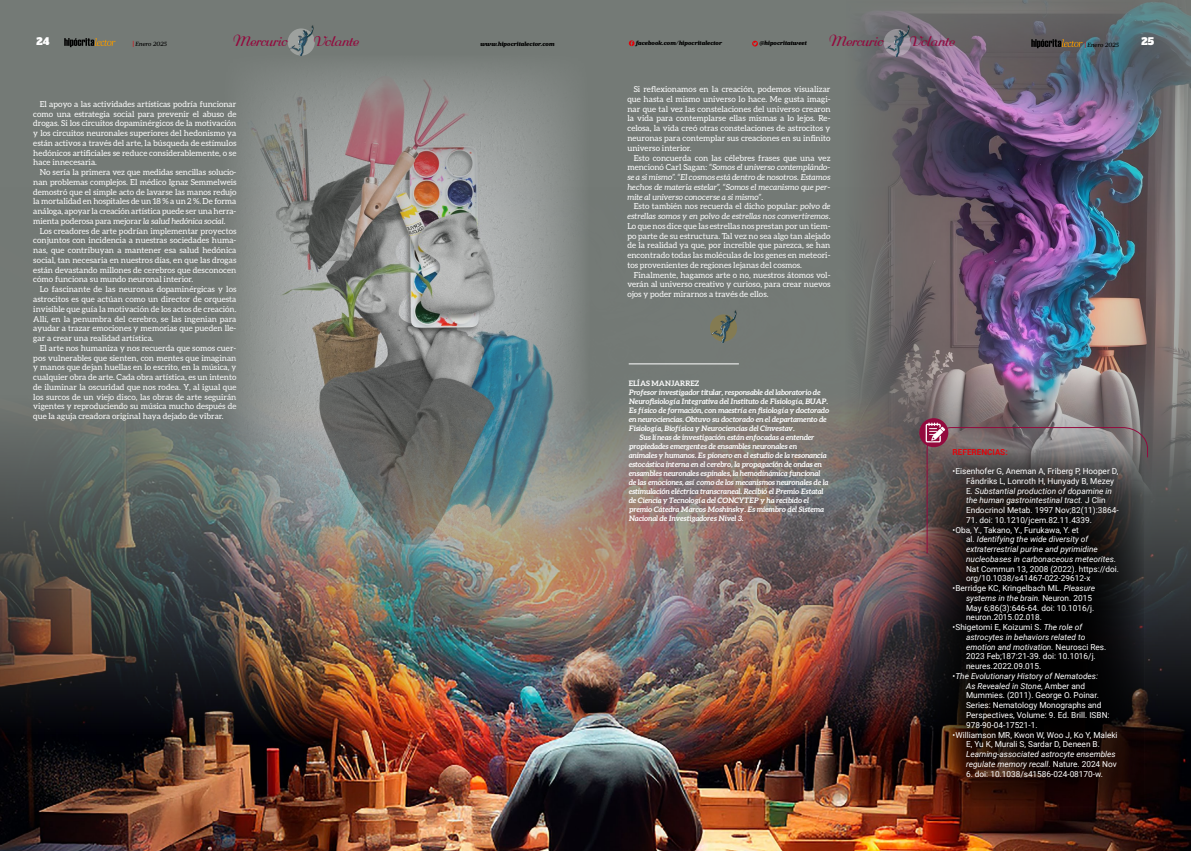
<style>
.page{position:relative;width:1191px;height:851px;background:#fff}
.page>*{position:absolute;margin:0;border:0;box-sizing:border-box;transform-origin:0 0}
.t1{font:15.23px "Rundkursiv";letter-spacing:-.03em;color:#930a3e}
.t2{font:9.75px "Alfa Slab One";color:#fff}
.t3{font:8.25px/9.8px "Aleo";color:#fff;text-align:justify}
.t4{font:8.25px/9.8px "Roboto";color:#fff}
.t5{font:italic 8.25px/9.8px "Aleo";color:#fff;text-align:justify}
.t6{font:italic 8.25px/9.8px "Roboto";color:#fff}
.t7{font:700 8.25px "Roboto";color:#e0040b}
.t8{font:italic 700 7.5px "Aleo";letter-spacing:-.02em;color:#fff}
.t9{font:700 7.5px "Aleo";color:#fff}
.t10{font:italic 900 6px "Prumo Banner";color:#000}
.t11{font:italic 500 6px "Prumo Banner";color:#000}
.s1{font-weight:900;font-style:normal;color:#e0040b}
.s2{font-style:italic}
.s3{font-style:normal}
</style>
<div class="page">
<div style="left:0;top:0;width:1191px;height:850px;background:#747a76"></div>
<img style="left:0;top:331px;width:1191px;height:519px">
<img style="left:222px;top:67px;width:368px;height:502px">
<img style="left:845px;top:0;width:346px;height:496px">
<svg style="left:920px;top:450px;width:223px;height:355px;background:#140b09"></svg>
<div style="left:918px;top:448px;width:227px;height:359px;border:1px solid #747a76"></div>
<img style="left:711px;top:310px;width:26px;height:32px">
<hr style="left:628px;top:363px;width:111px;height:1px;background:#fff">
<div style="left:919px;top:418px;width:29px;height:29px;background:#930a3e;border-radius:50%"></div>
<svg style="left:925px;top:422px;width:223px;height:132px;background:#453d3e"></svg>
<div style="left:288px;top:28px;width:27px;height:28px;background:#9da19e;border-radius:50%"></div>
<img style="left:289px;top:25px;width:26px;height:31px">
<img style="left:884px;top:25px;width:27px;height:31px">
<svg style="left:64px;top:38px;width:52px;height:9px"></svg>
<svg style="left:1031px;top:39px;width:51px;height:9px"></svg>
<svg style="left:629px;top:40px;width:5px;height:6px"></svg>
<svg style="left:752px;top:41px;width:6px;height:5px"></svg>
<p class="t2" style="left:37px;top:33px;width:15px">24</p>
<p class="t11" style="left:133px;top:40px;width:36px"><span class="s1">|</span> Enero 2025</p>
<h1 class="t1" style="left:232px;top:33px;width:56px">Mercurio</h1>
<h1 class="t1" style="left:313px;top:33px;width:46px">Volante</h1>
<p class="t10" style="left:480px;top:40px;width:75px">www.hipocritalector.com</p>
<p class="t10" style="left:636px;top:39px;width:88px">facebook.com/hipocritalector</p>
<p class="t10" style="left:759px;top:39px;width:49px">@hipocritatweet</p>
<h1 class="t1" style="left:828px;top:33px;width:56px">Mercurio</h1>
<h1 class="t1" style="left:909px;top:33px;width:46px">Volante</h1>
<p class="t11" style="left:1084px;top:41px;width:36px"><span class="s1">|</span> Enero 2025</p>
<p class="t2" style="left:1141px;top:33px;width:14px">25</p>
<p class="t3" style="left:33px;top:99px;width:205px;text-indent:6px">El apoyo a las actividades artísticas podría funcionar como una estrategia social para prevenir el abuso de drogas. Si los circuitos dopaminérgicos de la motivación y los circuitos neuronales superiores del hedonismo ya están activos a través del arte, la búsqueda de estímulos hedónicos artificiales se reduce considerablemente, o se hace innecesaria.</p>
<p class="t3" style="left:33px;top:167px;width:205px;text-indent:6px">No sería la primera vez que medidas sencillas solucio&shy;nan problemas complejos. El médico Ignaz Semmelweis demostró que el simple acto de lavarse las manos redujo la mortalidad en hospitales de un 18 % a un 2 %. De forma análoga, apoyar la creación artística puede ser una herra&shy;mienta poderosa para mejorar <span class="s2">la salud hedónica social.</span></p>
<p class="t3" style="left:33px;top:226px;width:205px;text-indent:6px">Los creadores de arte podrían implementar proyectos conjuntos con incidencia a nuestras sociedades huma&shy;nas, que contribuyan a mantener esa salud hedónica social, tan necesaria en nuestros días, en que las drogas están devastando millones de cerebros que desconocen cómo funciona su mundo neuronal interior.</p>
<p class="t3" style="left:33px;top:284px;width:205px;text-indent:6px">Lo fascinante de las neuronas dopaminérgicas y los astrocitos es que actúan como un director de orquesta invisible que guía la motivación de los actos de creación.<br>Allí, en la penumbra del cerebro, se las ingenian para ayudar a trazar emociones y memorias que pueden lle&shy;gar a crear una realidad artística.</p>
<p class="t3" style="left:33px;top:343px;width:205px;text-indent:6px">El arte nos humaniza y nos recuerda que somos cuer&shy;pos vulnerables que sienten, con mentes que imaginan y manos que dejan huellas en lo escrito, en la música, y cualquier obra de arte. Cada obra artística, es un intento de iluminar la oscuridad que nos rodea. Y, al igual que los surcos de un viejo disco, las obras de arte seguirán vigentes y reproduciendo su música mucho después de que la aguja creadora original haya dejado de vibrar.</p>
<p class="t3" style="left:627px;top:84px;width:205px;text-indent:6px">Si reflexionamos en la creación, podemos visualizar que hasta el mismo universo lo hace. Me gusta imagi&shy;nar que tal vez las constelaciones del universo crearon la vida para contemplarse ellas mismas a lo lejos. Re&shy;celosa, la vida creó otras constelaciones de astrocitos y neuronas para contemplar sus creaciones en su infinito universo interior.</p>
<p class="t5" style="left:627px;top:152px;width:205px;text-indent:6px"><span class="s3">Esto concuerda con las célebres frases que una vez mencionó Carl Sagan:</span> “Somos el universo contemplándo&shy;se a si mismo”. “El cosmos está dentro de nosotros. Estamos hechos de materia estelar”, “Somos el mecanismo que per&shy;mite al universo conocerse a si mismo”<span class="s3">.</span></p>
<p class="t3" style="left:627px;top:201px;width:205px;text-indent:6px">Esto también nos recuerda el dicho popular: <span class="s2">polvo de estrellas somos y en polvo de estrellas nos convertiremos</span>.<br>Lo que nos dice que las estrellas nos prestan por un tiem&shy;po parte de su estructura. Tal vez no sea algo tan alejado de la realidad ya que, por increíble que parezca, se han encontrado todas las moléculas de los genes en meteori&shy;tos provenientes de regiones lejanas del cosmos.</p>
<p class="t3" style="left:627px;top:270px;width:205px;text-indent:6px">Finalmente, hagamos arte o no, nuestros átomos vol&shy;verán al universo creativo y curioso, para crear nuevos ojos y poder mirarnos a través de ellos.</p>
<p class="t9" style="left:628px;top:378px;width:72px">ELÍAS MANJARREZ</p>
<p class="t8" style="left:628px;top:387px;width:193px">Profesor investigador titular, responsable del laboratorio de</p>
<p class="t8" style="left:628px;top:396px;width:201px">Neurofisiología Integrativa del Instituto de Fisiología, BUAP.</p>
<p class="t8" style="left:628px;top:405px;width:202px">Es físico de formación, con maestría en fisiología y doctorado</p>
<p class="t8" style="left:628px;top:414px;width:199px">en neurociencias. Obtuvo su doctorado en el departamento de</p>
<p class="t8" style="left:628px;top:423px;width:167px">Fisiología, Biofísica y Neurociencias del Cinvestav.</p>
<p class="t8" style="left:639px;top:432px;width:177px">Sus líneas de investigación están enfocadas a entender</p>
<p class="t8" style="left:628px;top:441px;width:170px">propiedades emergentes de ensambles neuronales en</p>
<p class="t8" style="left:628px;top:450px;width:199px">animales y humanos. Es pionero en el estudio de la resonancia</p>
<p class="t8" style="left:628px;top:459px;width:195px">estocástica interna en el cerebro, la propagación de ondas en</p>
<p class="t8" style="left:628px;top:468px;width:193px">ensambles neuronales espinales, la hemodinámica funcional</p>
<p class="t8" style="left:628px;top:477px;width:201px">de las emociones, así como de los mecanismos neuronales de la</p>
<p class="t8" style="left:628px;top:486px;width:196px">estimulación eléctrica transcraneal. Recibió el Premio Estatal</p>
<p class="t8" style="left:628px;top:495px;width:182px">de Ciencia y Tecnología del CONCYTEP y ha recibido el</p>
<p class="t8" style="left:628px;top:504px;width:197px">premio Cátedra Marcos Moshinsky. Es miembro del Sistema</p>
<p class="t8" style="left:628px;top:513px;width:116px">Nacional de Investigadores Nivel 3.</p>
<p class="t7" style="left:952px;top:445px;width:57px">REFERENCIAS:</p>
<p class="t4" style="left:966px;top:466px;width:154px;text-indent:-13px">•Eisenhofer G, Aneman A, Friberg P, Hooper D, Fåndriks L, Lonroth H, Hunyady B, Mezey E<span class="s2">. Substantial production of dopamine in the human gastrointestinal tract.</span> J Clin Endocrinol Metab. 1997 Nov;82(11):3864-</p>
<p class="t4" style="left:966px;top:514px;width:127px">71. doi: 10.1210/jcem.82.11.4339.</p>
<p class="t6" style="left:966px;top:524px;width:152px;text-indent:-13px"><span class="s3">•Oba, Y., Takano, Y., Furukawa, Y. et<br>al.</span> Identifying the wide diversity of extraterrestrial purine and pyrimidine nucleobases in carbonaceous meteorites.</p>
<p class="t4" style="left:966px;top:563px;width:154px">Nat Commun 13, 2008 (2022). https://doi. org/10.1038/s41467-022-29612-x</p>
<p class="t4" style="left:966px;top:583px;width:130px;text-indent:-14px">•Berridge KC, Kringelbach ML. <span class="s2">Pleasure systems in the brain.</span> Neuron. 2015<br>May 6;86(3):646-64. doi: 10.1016/j. neuron.2015.02.018.</p>
<p class="t4" style="left:966px;top:622px;width:142px;text-indent:-13px">•Shigetomi E, Koizumi S. <span class="s2">The role of astrocytes in behaviors related to emotion and motivation.</span> Neurosci Res.<br>2023 Feb;187:21-39. doi: 10.1016/j. neures.2022.09.015.</p>
<p class="t4" style="left:966px;top:670px;width:145px;text-indent:-13px"><span class="s2">•The Evolutionary History of Nematodes:<br>As Revealed in Stone</span>, Amber and Mummies. (2011). George O. Poinar.<br>Series: Nematology Monographs and Perspectives, Volume: 9. Ed. Brill. ISBN:<br>978-90-04-17521-1.</p>
<p class="t4" style="left:952px;top:729px;width:167px;text-align:center">•Williamson MR, Kwon W, Woo J, Ko Y, Maleki<br>E, Yu K, Murali S, Sardar D, Deneen B.</p>
<p class="t6" style="left:966px;top:748px;width:152px">Learning-associated astrocyte ensembles regulate memory recall<span class="s3">. Nature. 2024 Nov</span></p>
<p class="t4" style="left:966px;top:768px;width:138px">6. doi: 10.1038/s41586-024-08170-w.</p>
</div>
